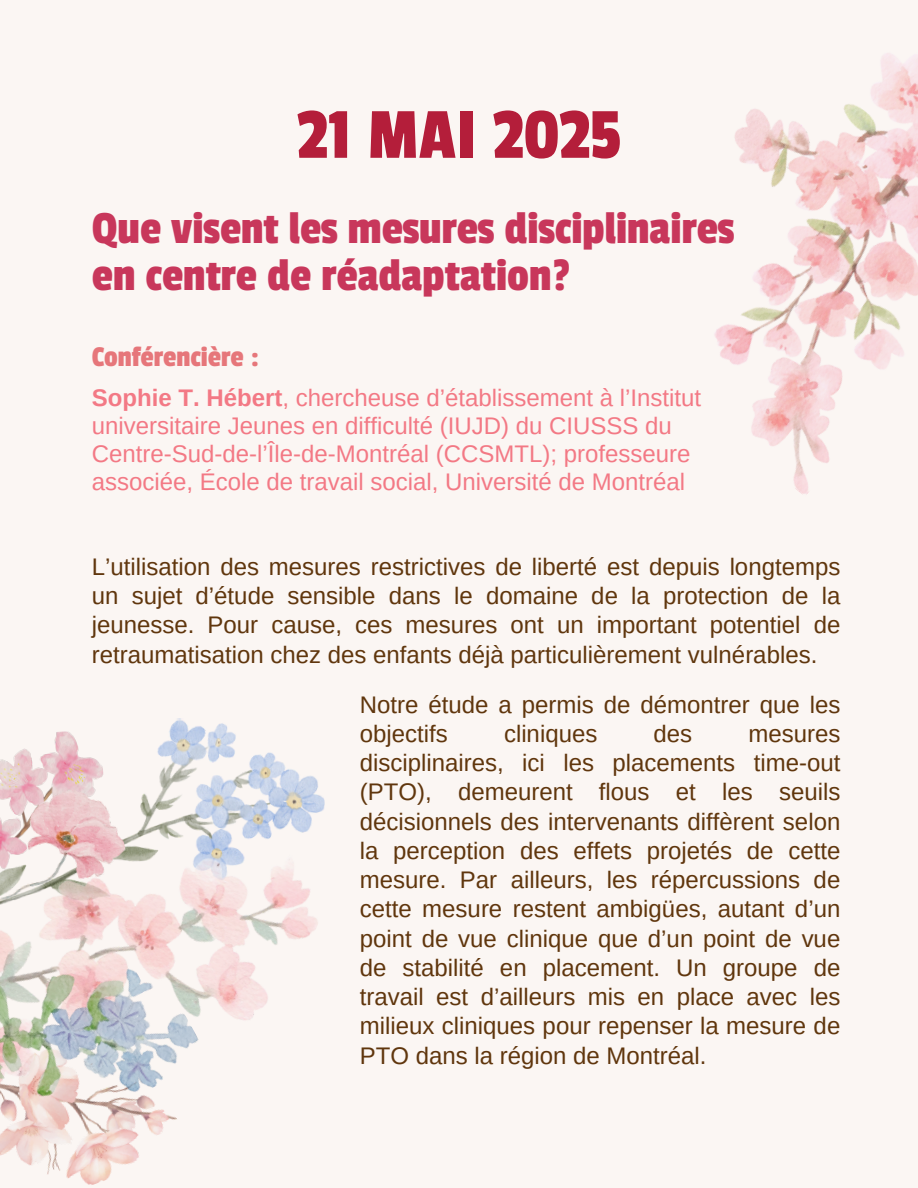
<style>
.page{position:relative;width:918px;height:1188px;background:#fbf6f3}
.page>*{position:absolute;margin:0;border:0;box-sizing:border-box;transform-origin:0 0}
.t1{font:75px "Passion One";color:#b41e3a}
.t2{font:48px/47.2px "Passion One";color:#c8375b}
.t3{font:30px "Passion One";color:#e6767a}
.t4{font:24px/29.2px "Arimo";color:#60360d;text-align:justify}
.t5{font:24px/28.2px "Arimo";color:#f37985}
.s1{font-weight:700}
</style>
<div class="page">
<img style="left:67px;top:1177px;width:42px;height:8px">
<img style="left:47px;top:720px;width:278px;height:457px">
<img style="left:0;top:891px;width:208px;height:278px">
<img style="left:714px;top:53px;width:204px;height:442px">
<img style="left:0;top:729px;width:110px;height:52px">
<img style="left:0;top:781px;width:143px;height:193px">
<p class="t1" style="left:297px;top:95px;width:326px">21 MAI 2025</p>
<p class="t2" style="left:92px;top:206px;width:644px">Que visent les mesures disciplinaires en centre de réadaptation?</p>
<h3 class="t3" style="left:92px;top:341px;width:169px">Conférencière :</h3>
<h2 class="t5" style="left:92px;top:384px;width:611px"><span class="s1">Sophie T. Hébert</span>, chercheuse d’établissement à l’Institut universitaire Jeunes en difficulté (IUJD) du CIUSSS du Centre-Sud-de-l’Île-de-Montréal (CCSMTL); professeure associée, École de travail social, Université de Montréal</h2>
<h1 class="t4" style="left:92px;top:552px;width:750px">L’utilisation des mesures restrictives de liberté est depuis longtemps un sujet d’étude sensible dans le domaine de la protection de la jeunesse. Pour cause, ces mesures ont un important potentiel de retraumatisation chez des enfants déjà particulièrement vulnérables.</h1>
<p class="t4" style="left:360px;top:690px;width:482px">Notre étude a permis de démontrer que les objectifs</p>
<p class="t4" style="left:504px;top:719px;width:95px">cliniques</p>
<p class="t4" style="left:654px;top:719px;width:40px">des</p>
<p class="t4" style="left:360px;top:719px;width:482px;text-indent:389px">mesures disciplinaires, ici les placements time-out (PTO), demeurent flous et les seuils décisionnels des intervenants diffèrent selon la perception des effets projetés de cette mesure. Par ailleurs, les répercussions de cette mesure restent ambigües, autant d’un point de vue clinique que d’un point de vue de stabilité en placement. Un groupe de travail est d’ailleurs mis en place avec les milieux cliniques pour repenser la mesure de PTO dans la région de Montréal.</p>
</div>
